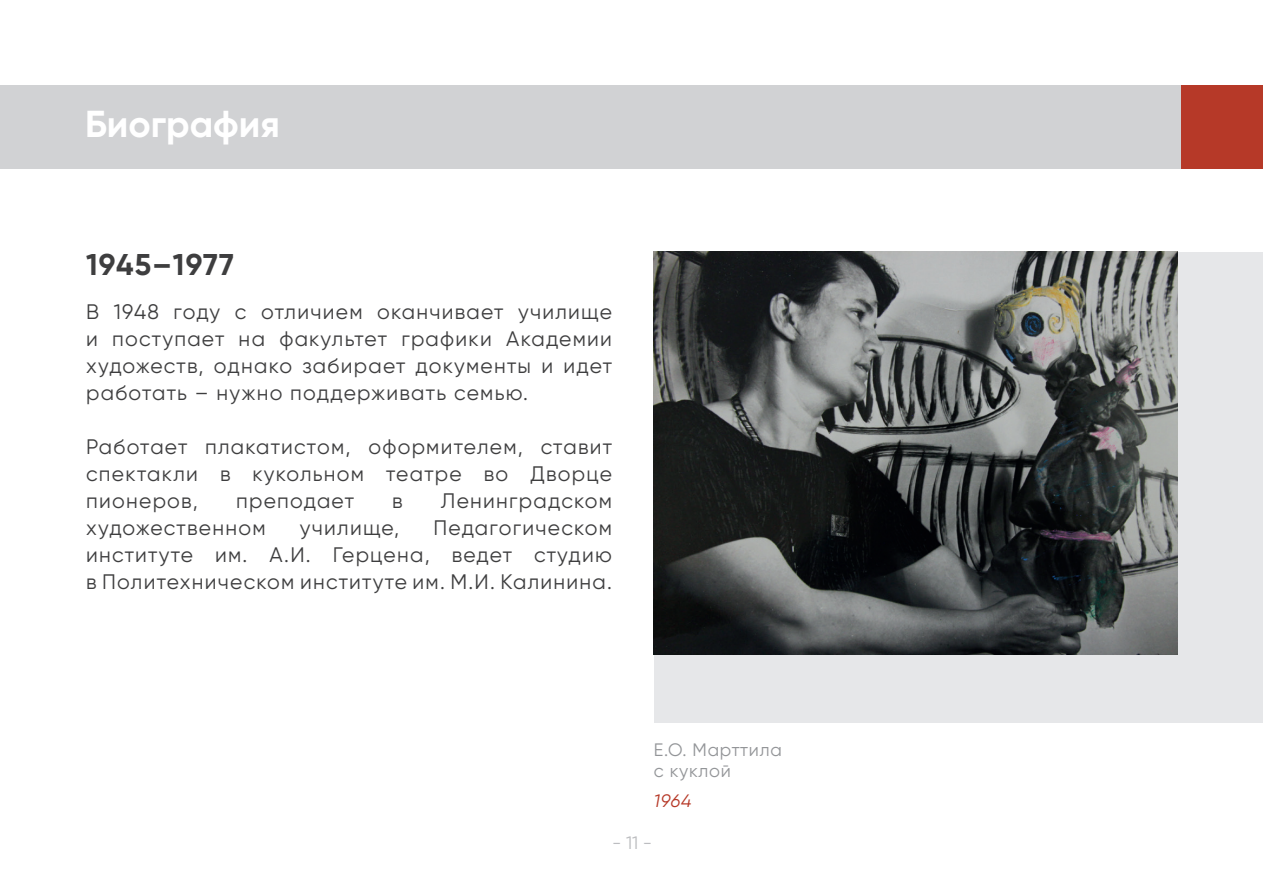
<style>
.page{position:relative;width:1263px;height:893px;background:#fff}
.page>*{position:absolute;margin:0;border:0;box-sizing:border-box;transform-origin:0 0}
.t1{font:700 37.5px "Gilroy";color:#fff}
.t2{font:700 30px "Gilroy";letter-spacing:.04em;color:#3e3e3f}
.t3{font:21px/27px "Gilroy";letter-spacing:.06em;color:#3e3e3f;text-align:justify}
.t4{font:18px/21.6px "Gilroy";letter-spacing:.04em;color:#939598}
.t5{font:18px "Gilroy";color:#bcbdc0}
.t6{font:italic 18px "Gilroy";color:#b63928}
</style>
<div class="page">
<div style="left:1px;top:85px;width:1180px;height:83px;background:#d1d2d4"></div>
<div style="left:1181px;top:85px;width:82px;height:83px;background:#b63928"></div>
<div style="left:654px;top:252px;width:609px;height:471px;background:#e6e7e9"></div>
<img style="left:654px;top:251px;width:523px;height:403px">
<h1 class="t1" style="left:85px;top:101px;width:196px">Биография</h1>
<h2 class="t2" style="left:86px;top:246px;width:149px">1945–1977</h2>
<p class="t3" style="left:86px;top:298px;width:527px">В 1948 году с отличием оканчивает училище и поступает на факультет графики Академии художеств, однако забирает документы и идет работать – нужно поддерживать семью.</p>
<p class="t3" style="left:86px;top:433px;width:527px">Работает плакатистом, оформителем, ставит спектакли в кукольном театре во Дворце пионеров,</p>
<p class="t3" style="left:236px;top:487px;width:119px">преподает</p>
<p class="t3" style="left:392px;top:487px;width:12px">в</p>
<p class="t3" style="left:441px;top:487px;width:173px">Ленинградском</p>
<p class="t3" style="left:86px;top:514px;width:181px">художественном</p>
<p class="t3" style="left:300px;top:514px;width:101px">училище,</p>
<p class="t3" style="left:86px;top:514px;width:527px;text-indent:347px">Педагогическом институте им. А.И. Герцена, ведет студию в Политехническом институте им. М.И. Калинина.</p>
<p class="t4" style="left:654px;top:738px;width:129px">Е.О. Марттила с куклой</p>
<p class="t6" style="left:654px;top:789px;width:39px">1964</p>
<p class="t5" style="left:612px;top:832px;width:41px">- 11 -</p>
</div>
